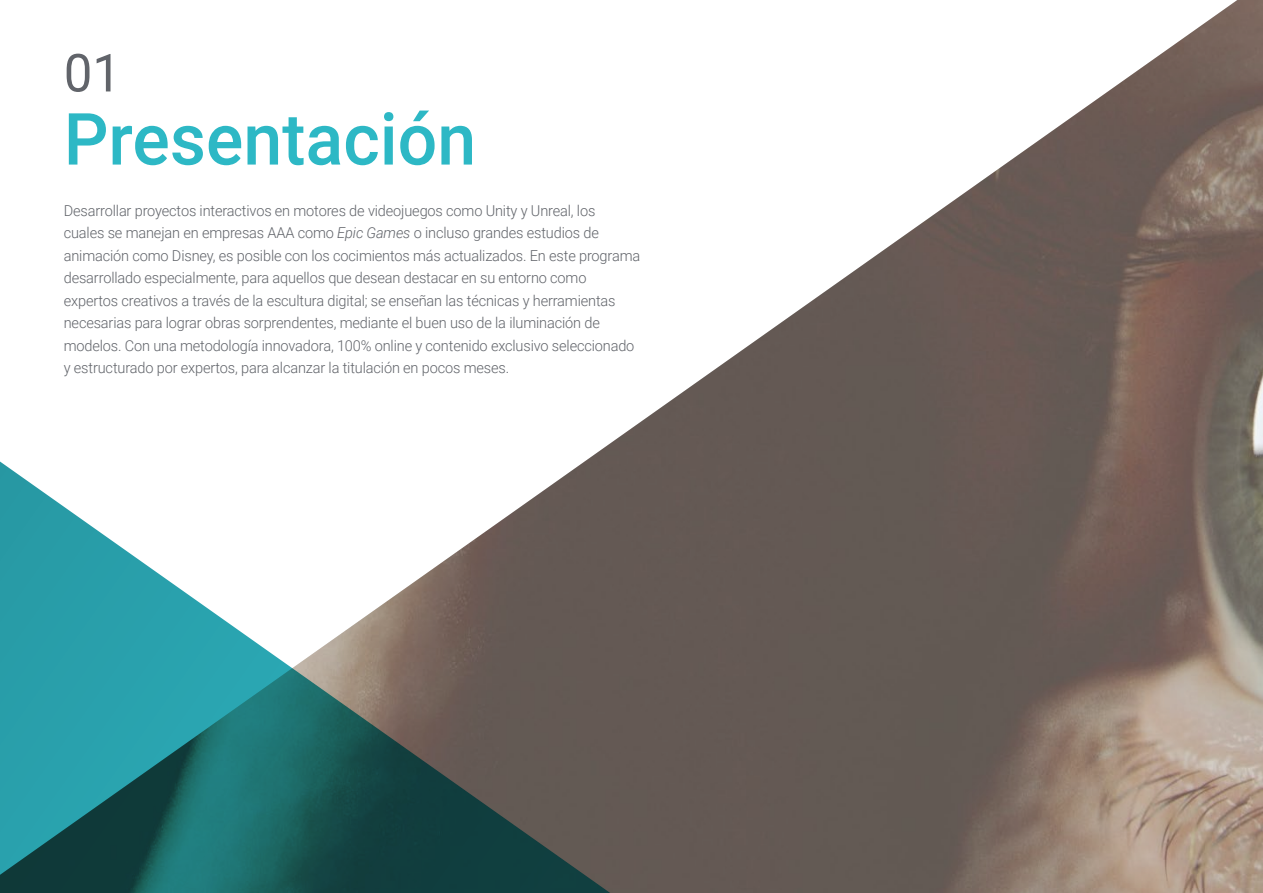
<style>
.page{position:relative;width:1263px;height:893px;background:#fff}
.page>*{position:absolute;margin:0;border:0;box-sizing:border-box;transform-origin:0 0}
.t1{font:500 72px "Roboto";color:#2db8c5}
.t2{font:52.5px "Roboto";color:#61646a}
.t3{font:300 15px/22.5px "Roboto";letter-spacing:-.01em;color:#61646a}
.s1{font-style:italic}
</style>
<div class="page">
<img style="left:606px;top:0;width:657px;height:893px">
<svg style="left:0;top:446px;width:640px;height:447px"></svg>
<h2 class="t2" style="left:64px;top:36px;width:59px">01</h2>
<h1 class="t1" style="left:64px;top:89px;width:414px">Presentación</h1>
<p class="t3" style="left:64px;top:199px;width:578px">Desarrollar proyectos interactivos en motores de videojuegos como Unity y Unreal, los<br>cuales se manejan en empresas AAA como <span class="s1">Epic Games</span> o incluso grandes estudios de animación como Disney, es posible con los cocimientos más actualizados. En este programa desarrollado especialmente, para aquellos que desean destacar en su entorno como expertos creativos a través de la escultura digital; se enseñan las técnicas y herramientas necesarias para lograr obras sorprendentes, mediante el buen uso de la iluminación de modelos. Con una metodología innovadora, 100% online y contenido exclusivo seleccionado y estructurado por expertos, para alcanzar la titulación en pocos meses.</p>
</div>
